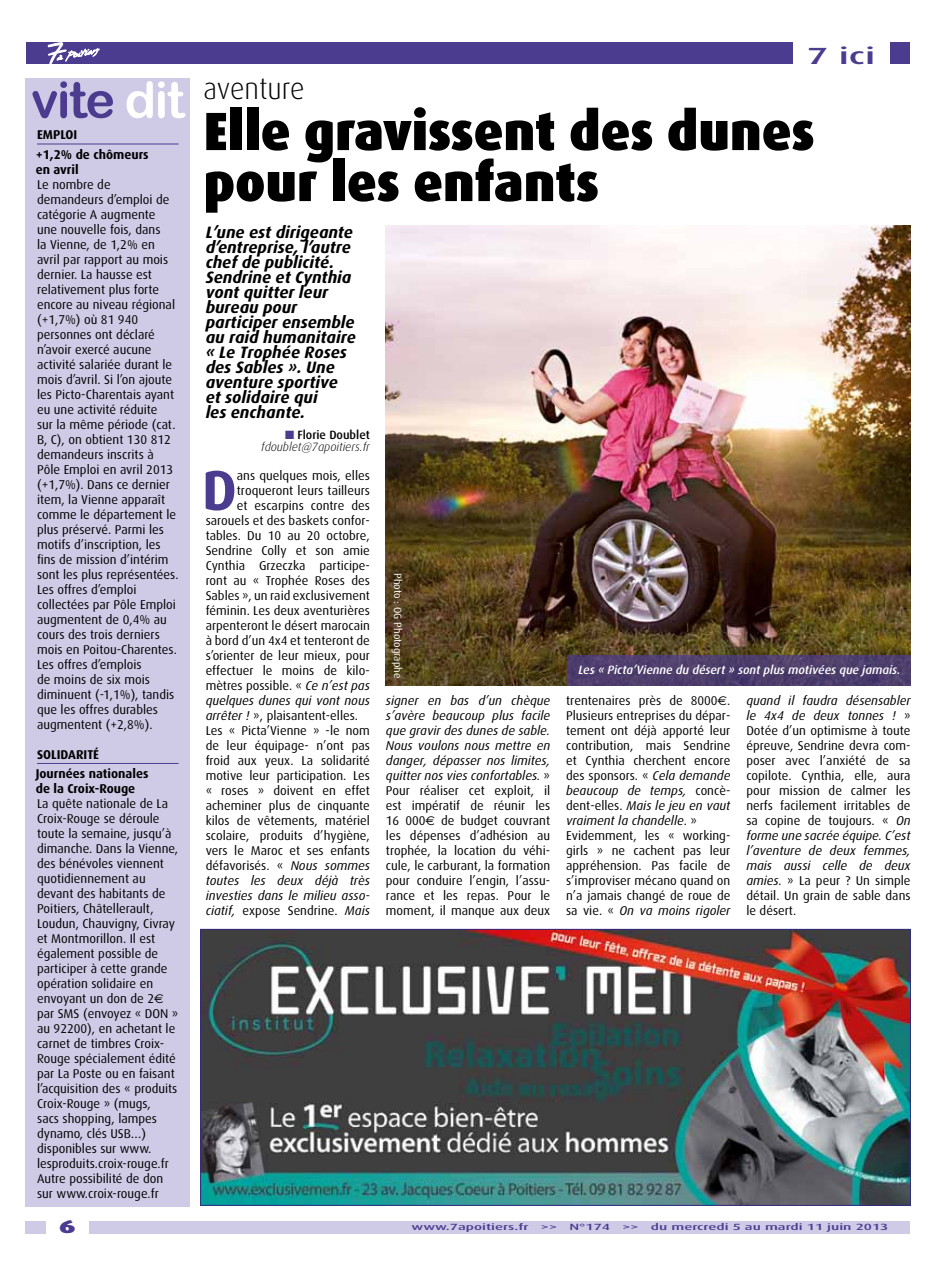
<style>
.page{position:relative;width:936px;height:1276px;background:#fff}
.page>*{position:absolute;margin:0;border:0;box-sizing:border-box;transform-origin:0 0}
.t1{font:700 56.4px "Dax";color:#4c3c90}
.t2{font:900 54px/51px "Dax";color:#000;scale:.95 1}
.t3{font:50.25px "Arial Rounded MT Bold";letter-spacing:-.03em;color:#4c3c90}
.t4{font:300 30px "Dax";color:#000;scale:.95 1}
.t5{font:500 23.4px "Dax";color:#4c3c90;scale:1.67 1}
.t6{font:900 18.6px "Dax";color:#4c3c90;scale:1.54 1}
.t7{font:italic 700 16.5px/15px "Dax";color:#000}
.t8{font:12.75px/15px "Dax";color:#000}
.t9{font:italic 12.75px "Dax";color:#000}
.t10{font:700 12.75px/19.2px "Dax";color:#000}
.t11{font:italic 500 12px "Dax";color:#fff}
.t12{font:italic 300 12px/12px "Dax";color:#000;text-align:right}
.t13{font:10.5px "Dax";color:#fff}
.t14{font:500 9px "Dax";color:#4c3c90;scale:1.67 1}
.s1{color:#fff}
.s2{font-family:"Euro Sans"}
.s3{color:#4c3c90}
.s4{font-weight:500;font-style:normal}
.s5{font-style:italic}
</style>
<div class="page">
<div style="left:26px;top:1220px;width:884px;height:13px;background:#cfcae6"></div>
<div style="left:46px;top:1211px;width:43px;height:33px;background:#fff"></div>
<img style="left:385px;top:226px;width:525px;height:459px">
<div style="left:567px;top:655px;width:343px;height:30px;background:#4e3e6c"></div>
<div style="left:26px;top:43px;width:883px;height:21px;background:#4c3c90"></div>
<svg style="left:48px;top:42px;width:51px;height:22px"></svg>
<div style="left:25px;top:78px;width:165px;height:1128px;background:#cfcae6"></div>
<hr style="left:37px;top:144px;width:141px;height:1px;background:#4c3c90">
<hr style="left:37px;top:763px;width:141px;height:1px;background:#4c3c90">
<div style="left:792px;top:37px;width:97px;height:33px;background:#fff"></div>
<img style="left:202px;top:931px;width:706px;height:272px">
<div style="left:200px;top:929px;width:710px;height:276px;border:1px solid #322a81"></div>
<h3 class="t3" style="left:31px;top:70px;width:155px">vite <span class="s1">dit</span></h3>
<p class="t10" style="left:36px;top:125px;width:114px">Emploi<br>+1,2% de chômeurs</p>
<p class="t10" style="left:36px;top:160px;width:44px">en avril</p>
<p class="t8" style="left:37px;top:177px;width:143px">Le nombre de demandeurs d’emploi de catégorie A augmente une nouvelle fois, dans<br>la Vienne, de 1,2% en avril par rapport au mois dernier. La hausse est relativement plus forte encore au niveau régional (+1,7%) où 81 940 personnes ont déclaré n’avoir exercé aucune activité salariée durant le mois d’avril. Si l’on ajoute les Picto-Charentais ayant eu une activité réduite<br>sur la même période (cat.<br>B, C), on obtient 130 812 demandeurs inscrits à<br>Pôle Emploi en avril 2013 (+1,7%). Dans ce dernier item, la Vienne apparaît comme le département le plus préservé. Parmi les motifs d’inscription, les fins de mission d’intérim sont les plus représentées.<br>Les offres d’emploi collectées par Pôle Emploi augmentent de 0,4% au cours des trois derniers mois en Poitou-Charentes.<br>Les offres d’emplois<br>de moins de six mois diminuent (-1,1%), tandis que les offres durables augmentent (+2,8%).</p>
<p class="t10" style="left:36px;top:745px;width:114px">Solidarité<br>Journées nationales</p>
<p class="t10" style="left:36px;top:779px;width:101px">de la Croix-Rouge</p>
<p class="t8" style="left:37px;top:796px;width:143px">La quête nationale de La<br>Croix-Rouge se déroule toute la semaine, jusqu’à dimanche. Dans la Vienne, des bénévoles viennent quotidiennement au devant des habitants de<br>Poitiers, Châtellerault,<br>Loudun, Chauvigny, Civray et Montmorillon. Il est également possible de participer à cette grande opération solidaire en envoyant un don de 2<span class="s2">€ </span>par SMS (envoyez « DON » au 92200), en achetant le carnet de timbres Croix-<br>Rouge spécialement édité par La Poste ou en faisant l’acquisition des « produits<br>Croix-Rouge » (mugs,<br>sacs shopping, lampes dynamo, clés USB…) disponibles sur www. lesproduits.croix-rouge.fr<br>Autre possibilité de don sur www.croix-rouge.fr</p>
<h3 class="t5" style="left:806px;top:43px;width:42px">7 ici</h3>
<h3 class="t4" style="left:203px;top:72px;width:108px">aventure</h3>
<h2 class="t2" style="left:203px;top:106px;width:644px">Elle gravissent des dunes pour les enfants</h2>
<p class="t7" style="left:206px;top:225px;width:152px">L’une est dirigeante d’entreprise, l’autre chef de publicité.<br>Sendrine et Cynthia vont quitter leur bureau pour participer ensemble au raid humanitaire « Le Trophée Roses des Sables ». Une aventure sportive et solidaire qui<br>les enchante.</p>
<p class="t12" style="left:261px;top:429px;width:110px"><span class="s3">■</span> <span class="s4">Florie Doublet </span>fdoublet@7apoitiers.fr</p>
<h1 class="t1" style="left:202px;top:458px;width:36px">D</h1>
<p class="t8" style="left:237px;top:468px;width:135px">ans quelques mois, elles</p>
<p class="t8" style="left:237px;top:483px;width:135px">troqueront leurs tailleurs</p>
<p class="t8" style="left:237px;top:498px;width:135px">et escarpins contre des</p>
<p class="t8" style="left:206px;top:513px;width:166px">sarouels et des baskets confor-</p>
<p class="t8" style="left:206px;top:528px;width:166px">tables. Du 10 au 20 octobre,</p>
<p class="t8" style="left:206px;top:543px;width:166px">Sendrine Colly et son amie</p>
<p class="t8" style="left:206px;top:558px;width:166px">Cynthia Grzeczka participe-</p>
<p class="t8" style="left:206px;top:573px;width:166px">ront au « Trophée Roses des</p>
<p class="t8" style="left:206px;top:588px;width:166px">Sables », un raid exclusivement</p>
<p class="t8" style="left:206px;top:603px;width:166px">féminin. Les deux aventurières</p>
<p class="t8" style="left:206px;top:618px;width:166px">arpenteront le désert marocain</p>
<p class="t8" style="left:206px;top:633px;width:166px">à bord d’un 4x4 et tenteront de</p>
<p class="t8" style="left:206px;top:648px;width:166px">s’orienter de leur mieux, pour</p>
<p class="t8" style="left:206px;top:663px;width:166px">effectuer le moins de kilo-</p>
<p class="t8" style="left:206px;top:678px;width:166px">mètres possible. « <span class="s5">Ce n’est pas</span></p>
<p class="t9" style="left:206px;top:693px;width:166px">quelques dunes qui vont nous</p>
<p class="t8" style="left:206px;top:708px;width:154px"><span class="s5">arrêter !</span> », plaisantent-elles.</p>
<p class="t8" style="left:206px;top:723px;width:166px">Les « Picta’Vienne » -le nom</p>
<p class="t8" style="left:206px;top:738px;width:166px">de leur équipage- n’ont pas</p>
<p class="t8" style="left:206px;top:753px;width:166px">froid aux yeux. La solidarité</p>
<p class="t8" style="left:206px;top:768px;width:166px">motive leur participation. Les</p>
<p class="t8" style="left:206px;top:783px;width:166px">« roses » doivent en effet</p>
<p class="t8" style="left:206px;top:798px;width:166px">acheminer plus de cinquante</p>
<p class="t8" style="left:206px;top:813px;width:166px">kilos de vêtements, matériel</p>
<p class="t8" style="left:206px;top:828px;width:166px">scolaire, produits d’hygiène,</p>
<p class="t8" style="left:206px;top:843px;width:166px">vers le Maroc et ses enfants</p>
<p class="t8" style="left:206px;top:858px;width:166px">défavorisés. « <span class="s5">Nous sommes</span></p>
<p class="t9" style="left:206px;top:873px;width:166px">toutes les deux déjà très</p>
<p class="t9" style="left:206px;top:888px;width:166px">investies dans le milieu asso-</p>
<p class="t8" style="left:206px;top:903px;width:166px"><span class="s5">ciatif,</span> expose Sendrine. <span class="s5">Mais</span></p>
<p class="t13" style="left:403px;top:573px;width:106px;rotate:90deg">Photo : OG Photographe</p>
<p class="t11" style="left:578px;top:663px;width:323px">Les « Picta’Vienne du désert » sont plus motivées que jamais.</p>
<p class="t8" style="left:386px;top:693px;width:166px;text-align:justify"><span class="s5">signer en bas d’un chèque s’avère beaucoup plus facile que gravir des dunes de sable.<br>Nous voulons nous mettre en danger, dépasser nos limites, quitter nos vies confortables.</span> » Pour réaliser cet exploit, il est impératif de réunir les 16 000<span class="s2">€</span> de budget couvrant les dépenses d’adhésion au trophée, la location du véhi&shy;cule, le carburant, la formation pour conduire l’engin, l’assu&shy;rance et les repas. Pour le moment, il manque aux deux</p>
<p class="t8" style="left:566px;top:693px;width:166px">trentenaires près de 8000<span class="s2">€</span>.<br>Plusieurs entreprises du dépar&shy;tement ont déjà apporté leur contribution, mais Sendrine et Cynthia cherchent encore des sponsors. « <span class="s5">Cela demande beaucoup de temps,</span> concè&shy;dent-elles. <span class="s5">Mais le jeu en vaut vraiment la chandelle</span>. »<br>Evidemment, les « working&shy;girls » ne cachent pas leur appréhension. Pas facile de s’improviser mécano quand on n’a jamais changé de roue de sa vie. « <span class="s5">On va moins rigoler</span></p>
<p class="t8" style="left:746px;top:693px;width:166px;text-align:justify"><span class="s5">quand il faudra désensabler le 4x4 de deux tonnes !</span> » Dotée d’un optimisme à toute épreuve, Sendrine devra com&shy;poser avec l’anxiété de sa copilote. Cynthia, elle, aura pour mission de calmer les nerfs facilement irritables de sa copine de toujours. « <span class="s5">On forme une sacrée équipe. C’est l’aventure de deux femmes, mais aussi celle de deux amies.</span> » La peur ? Un simple détail. Un grain de sable dans le désert.</p>
<h3 class="t6" style="left:59px;top:1215px;width:13px">6</h3>
<p class="t14" style="left:411px;top:1221px;width:72px">www.7apoitiers.fr</p>
<p class="t14" style="left:541px;top:1221px;width:11px">&gt;&gt;</p>
<p class="t14" style="left:569px;top:1221px;width:26px">N°174</p>
<p class="t14" style="left:622px;top:1221px;width:11px">&gt;&gt;</p>
<p class="t14" style="left:651px;top:1221px;width:144px">du mercredi 5 au mardi 11 juin 2013</p>
</div>
